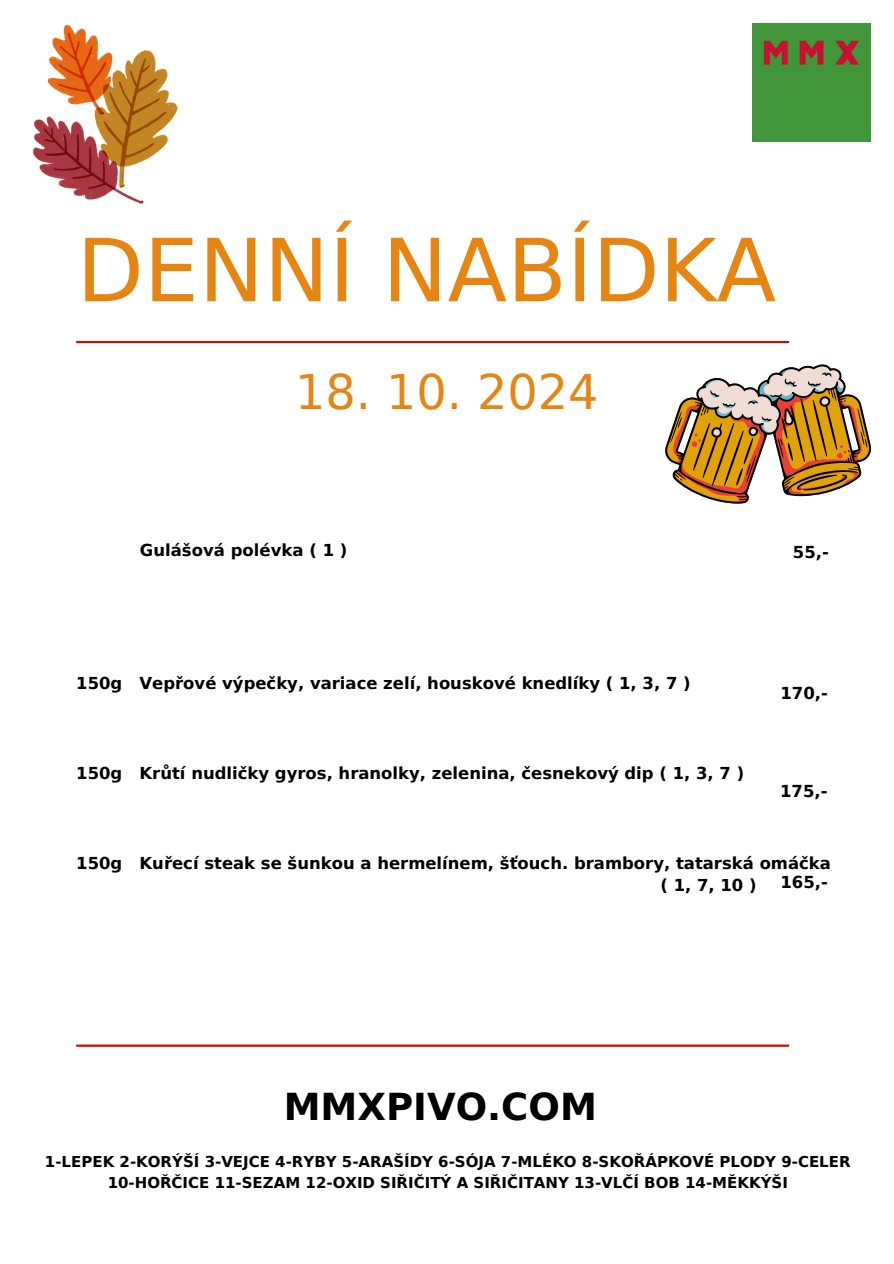
<style>
.page{position:relative;width:894px;height:1264px;background:#fff}
.page>*{position:absolute;margin:0;border:0;box-sizing:border-box;transform-origin:0 0}
.t1{font:87px "DejaVu Sans";color:#e78512}
.t2{font:47.7px "DejaVu Sans";color:#e78512}
.t3{font:700 37.05px "DejaVu Sans";color:#000}
.t4{font:700 16.5px "DejaVu Sans";color:#000}
.t5{font:700 15px/20.2px "DejaVu Sans";color:#000;text-align:center}
</style>
<div class="page">
<hr style="left:76px;top:1044px;width:712px;height:2px;background:#b8160b">
<hr style="left:76px;top:341px;width:712px;height:2px;background:#b8160b">
<img style="left:752px;top:23px;width:118px;height:118px">
<img style="left:34px;top:25px;width:144px;height:178px">
<svg style="left:665px;top:364px;width:205px;height:139px"></svg>
<h1 class="t1" style="left:77px;top:220px;width:700px">DENNÍ NABÍDKA</h1>
<h3 class="t2" style="left:295px;top:364px;width:305px">18. 10. 2024</h3>
<p class="t4" style="left:140px;top:540px;width:209px">Gulášová polévka ( 1 )</p>
<p class="t4" style="left:792px;top:542px;width:38px">55,-</p>
<p class="t4" style="left:76px;top:674px;width:615px">150g Vepřové výpečky, variace zelí, houskové knedlíky ( 1, 3, 7 )</p>
<p class="t4" style="left:76px;top:764px;width:669px">150g Krůtí nudličky gyros, hranolky, zelenina, česnekový dip ( 1, 3, 7 )</p>
<p class="t4" style="left:780px;top:684px;width:49px">170,-</p>
<p class="t4" style="left:779px;top:782px;width:49px">175,-</p>
<p class="t4" style="left:76px;top:853px;width:756px">150g Kuřecí steak se šunkou a hermelínem, šťouch. brambory, tatarská omáčka</p>
<p class="t4" style="left:660px;top:876px;width:98px">(1,7,10)</p>
<p class="t4" style="left:780px;top:872px;width:49px">165,-</p>
<h2 class="t3" style="left:284px;top:1085px;width:314px">MMXPIVO.COM</h2>
<p class="t5" style="left:45px;top:1151px;width:806px">1-LEPEK 2-KORÝŠÍ 3-VEJCE 4-RYBY 5-ARAŠÍDY 6-SÓJA 7-MLÉKO 8-SKOŘÁPKOVÉ PLODY 9-CELER<br>10-HOŘČICE 11-SEZAM 12-OXID SIŘIČITÝ A SIŘIČITANY 13-VLČÍ BOB 14-MĚKKÝŠI</p>
</div>
